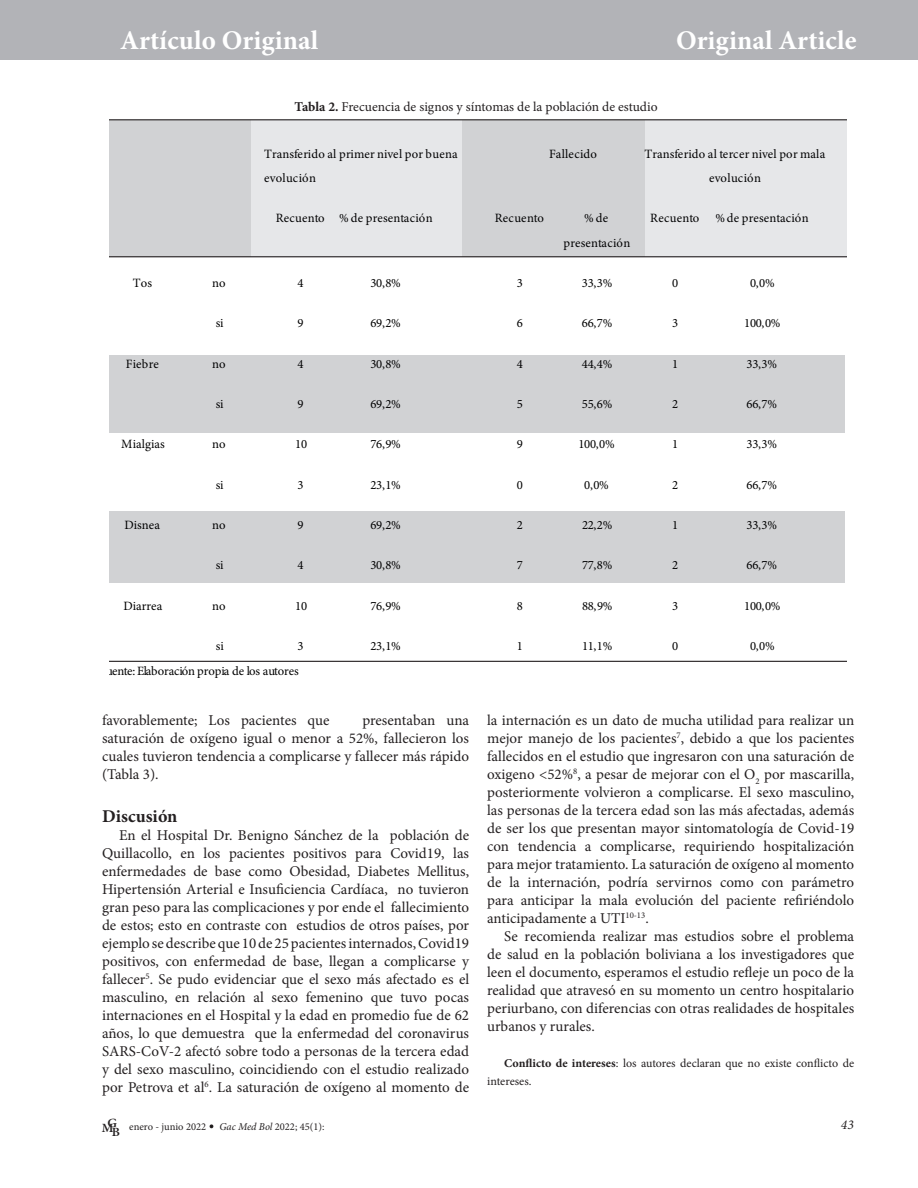
<style>
.page{position:relative;width:918px;height:1188px;background:#fff}
.page>*{position:absolute;margin:0;border:0;box-sizing:border-box;transform-origin:0 0}
.t1{font:700 27px "Minion Pro";color:#fff}
.t2{font:700 18px "Minion Pro";color:#231f20}
.t3{font:15px/18px "Minion Pro";color:#231f20;text-align:justify}
.t4{font:13.5px "Minion Pro";color:#231f20}
.t5{font:italic 13.5px "Minion Pro";color:#231f20}
.t6{font:12.75px/24.3px "Minion Pro";color:#000001;text-align:center}
.t7{font:12.75px "Minion Pro";letter-spacing:.02em;color:#000001}
.t8{font:600 12.6px "Minion Pro";color:#231f20;scale:1.05 1}
.t9{font:12px/18px "Minion Pro";color:#231f20}
.t10{font:10.5px "Minion Pro";color:#231f20}
.s1{font-weight:700}
.s2{font-weight:600;font-size:12.6px}
.s3{font-style:italic}
</style>
<div class="page">
<div style="left:0;top:0;width:918px;height:60px;background:#b2b3b7"></div>
<svg style="left:210px;top:1124px;width:3px;height:4px"></svg>
<div style="left:110px;top:120px;width:735px;height:137px;background:#d1d2d4"></div>
<div style="left:110px;top:355px;width:735px;height:78px;background:#d1d2d4"></div>
<div style="left:110px;top:512px;width:735px;height:71px;background:#d1d2d4"></div>
<div style="left:251px;top:120px;width:211px;height:137px;background:#e6e7e9"></div>
<div style="left:645px;top:120px;width:202px;height:137px;background:#e6e7e9"></div>
<hr style="left:110px;top:119px;width:737px;height:1px;background:#231f20">
<hr style="left:110px;top:256px;width:737px;height:1px;background:#231f20">
<hr style="left:110px;top:661px;width:737px;height:1px;background:#231f20">
<h1 class="t1" style="left:120px;top:21px;width:200px">Artículo Original</h1>
<h1 class="t1" style="left:676px;top:21px;width:182px">Original Article</h1>
<p class="t4" style="left:295px;top:97px;width:365px"><span class="s1">Tabla 2.</span> Frecuencia de signos y síntomas de la población de estudio</p>
<p class="t6" style="left:264px;top:142px;width:195px;text-align:left">Transferido al primer nivel por buena evolución</p>
<p class="t7" style="left:549px;top:145px;width:49px">Fallecido</p>
<p class="t6" style="left:645px;top:142px;width:182px">Transferido al tercer nivel por mala evolución</p>
<p class="t6" style="left:276px;top:206px;width:159px">Recuento % de presentación</p>
<p class="t6" style="left:495px;top:206px;width:51px">Recuento</p>
<p class="t6" style="left:564px;top:206px;width:68px">%de presentación</p>
<p class="t6" style="left:650px;top:206px;width:51px">Recuento</p>
<p class="t6" style="left:715px;top:206px;width:95px">% de presentación</p>
<p class="t6" style="left:133px;top:271px;width:21px">Tos</p>
<p class="t6" style="left:212px;top:271px;width:15px">no</p>
<p class="t6" style="left:298px;top:271px;width:8px">4</p>
<p class="t6" style="left:370px;top:271px;width:32px">30,8%</p>
<p class="t6" style="left:517px;top:271px;width:8px">3</p>
<p class="t6" style="left:582px;top:271px;width:32px">33,3%</p>
<p class="t6" style="left:672px;top:271px;width:8px">0</p>
<p class="t6" style="left:750px;top:271px;width:26px">0,0%</p>
<p class="t6" style="left:216px;top:311px;width:10px">si</p>
<p class="t6" style="left:298px;top:311px;width:8px">9</p>
<p class="t6" style="left:370px;top:311px;width:32px">69,2%</p>
<p class="t6" style="left:517px;top:311px;width:8px">6</p>
<p class="t6" style="left:582px;top:311px;width:32px">66,7%</p>
<p class="t6" style="left:672px;top:311px;width:8px">3</p>
<p class="t6" style="left:744px;top:311px;width:38px">100,0%</p>
<p class="t6" style="left:126px;top:352px;width:35px">Fiebre</p>
<p class="t6" style="left:212px;top:352px;width:15px">no</p>
<p class="t6" style="left:298px;top:352px;width:8px">4</p>
<p class="t6" style="left:370px;top:352px;width:32px">30,8%</p>
<p class="t6" style="left:517px;top:352px;width:8px">4</p>
<p class="t6" style="left:582px;top:352px;width:32px">44,4%</p>
<p class="t6" style="left:672px;top:352px;width:8px">1</p>
<p class="t6" style="left:747px;top:352px;width:32px">33,3%</p>
<p class="t6" style="left:216px;top:392px;width:10px">si</p>
<p class="t6" style="left:298px;top:392px;width:8px">9</p>
<p class="t6" style="left:370px;top:392px;width:32px">69,2%</p>
<p class="t6" style="left:517px;top:392px;width:8px">5</p>
<p class="t6" style="left:582px;top:392px;width:32px">55,6%</p>
<p class="t6" style="left:672px;top:392px;width:8px">2</p>
<p class="t6" style="left:747px;top:392px;width:32px">66,7%</p>
<p class="t6" style="left:121px;top:432px;width:45px">Mialgias</p>
<p class="t6" style="left:212px;top:432px;width:15px">no</p>
<p class="t6" style="left:295px;top:432px;width:13px">10</p>
<p class="t6" style="left:370px;top:432px;width:32px">76,9%</p>
<p class="t6" style="left:517px;top:432px;width:8px">9</p>
<p class="t6" style="left:579px;top:432px;width:38px">100,0%</p>
<p class="t6" style="left:672px;top:432px;width:8px">1</p>
<p class="t6" style="left:747px;top:432px;width:32px">33,3%</p>
<p class="t6" style="left:216px;top:473px;width:10px">si</p>
<p class="t6" style="left:298px;top:473px;width:8px">3</p>
<p class="t6" style="left:370px;top:473px;width:32px">23,1%</p>
<p class="t6" style="left:517px;top:473px;width:8px">0</p>
<p class="t6" style="left:584px;top:473px;width:26px">0,0%</p>
<p class="t6" style="left:672px;top:473px;width:8px">2</p>
<p class="t6" style="left:747px;top:473px;width:32px">66,7%</p>
<p class="t6" style="left:125px;top:513px;width:37px">Disnea</p>
<p class="t6" style="left:212px;top:513px;width:15px">no</p>
<p class="t6" style="left:298px;top:513px;width:8px">9</p>
<p class="t6" style="left:370px;top:513px;width:32px">69,2%</p>
<p class="t6" style="left:517px;top:513px;width:8px">2</p>
<p class="t6" style="left:582px;top:513px;width:32px">22,2%</p>
<p class="t6" style="left:672px;top:513px;width:8px">1</p>
<p class="t6" style="left:747px;top:513px;width:32px">33,3%</p>
<p class="t6" style="left:216px;top:553px;width:10px">si</p>
<p class="t6" style="left:298px;top:553px;width:8px">4</p>
<p class="t6" style="left:370px;top:553px;width:32px">30,8%</p>
<p class="t6" style="left:517px;top:553px;width:8px">7</p>
<p class="t6" style="left:582px;top:553px;width:32px">77,8%</p>
<p class="t6" style="left:672px;top:553px;width:8px">2</p>
<p class="t6" style="left:747px;top:553px;width:32px">66,7%</p>
<p class="t6" style="left:123px;top:594px;width:41px">Diarrea</p>
<p class="t6" style="left:212px;top:594px;width:15px">no</p>
<p class="t6" style="left:295px;top:594px;width:13px">10</p>
<p class="t6" style="left:370px;top:594px;width:32px">76,9%</p>
<p class="t6" style="left:517px;top:594px;width:8px">8</p>
<p class="t6" style="left:582px;top:594px;width:32px">88,9%</p>
<p class="t6" style="left:672px;top:594px;width:8px">3</p>
<p class="t6" style="left:744px;top:594px;width:38px">100,0%</p>
<p class="t6" style="left:216px;top:634px;width:10px">si</p>
<p class="t6" style="left:298px;top:634px;width:8px">3</p>
<p class="t6" style="left:370px;top:634px;width:32px">23,1%</p>
<p class="t6" style="left:517px;top:634px;width:8px">1</p>
<p class="t6" style="left:582px;top:634px;width:32px">11,1%</p>
<p class="t6" style="left:672px;top:634px;width:8px">0</p>
<p class="t6" style="left:750px;top:634px;width:26px">0,0%</p>
<p class="t6" style="left:99px;top:659px;width:201px">Fuente:Elaboración propia de los autores</p>
<p class="t3" style="left:102px;top:711px;width:369px;text-indent:260px">presentaban una saturación de oxígeno igual o menor a 52%, fallecieron los cuales tuvieron tendencia a complicarse y fallecer más rápido (Tabla 3).</p>
<p class="t2" style="left:102px;top:804px;width:77px">Discusión</p>
<p class="t3" style="left:102px;top:827px;width:369px;text-indent:17px">En el Hospital Dr. Benigno Sánchez de la población de Quillacollo, en los pacientes positivos para Covid19, las enfermedades de base como Obesidad, Diabetes Mellitus, Hipertensión Arterial e Insuficiencia Cardíaca, no tuvieron gran peso para las complicaciones y por ende el fallecimiento de estos; esto en contraste con estudios de otros países, por ejemplo se describe que 10 de 25 pacientes internados, Covid19 positivos, con enfermedad de base, llegan a complicarse y fallecer<sup>5</sup>. Se pudo evidenciar que el sexo más afectado es el masculino, en relación al sexo femenino que tuvo pocas internaciones en el Hospital y la edad en promedio fue de 62 años, lo que demuestra que la enfermedad del coronavirus SARS-CoV-2 afectó sobre todo a personas de la tercera edad y del sexo masculino, coincidiendo con el estudio realizado por Petrova et al<sup>6</sup>. La saturación de oxígeno al momento de</p>
<p class="t3" style="left:102px;top:711px;width:229px">favorablemente; Los pacientes que</p>
<p class="t3" style="left:487px;top:711px;width:369px">la internación es un dato de mucha utilidad para realizar un mejor manejo de los pacientes<sup>7</sup>, debido a que los pacientes fallecidos en el estudio que ingresaron con una saturación de oxigeno &lt;52%<sup>8</sup>, a pesar de mejorar con el O<sub>2</sub> por mascarilla, posteriormente volvieron a complicarse. El sexo masculino, las personas de la tercera edad son las más afectadas, además de ser los que presentan mayor sintomatología de Covid-19 con tendencia a complicarse, requiriendo hospitalización para mejor tratamiento. La saturación de oxígeno al momento de la internación, podría servirnos como con parámetro para anticipar la mala evolución del paciente refiriéndolo anticipadamente a UTI<sup>10-13</sup>.</p>
<p class="t3" style="left:487px;top:927px;width:369px;text-indent:17px">Se recomienda realizar mas estudios sobre el problema de salud en la población boliviana a los investigadores que leen el documento, esperamos el estudio refleje un poco de la realidad que atravesó en su momento un centro hospitalario periurbano, con diferencias con otras realidades de hospitales urbanos y rurales.</p>
<p class="t9" style="left:487px;top:1054px;width:369px;text-indent:17px"><span class="s1">Conflicto de intereses</span>: los autores declaran que no existe conflicto de intereses.</p>
<p class="t8" style="left:102px;top:1117px;width:16px">MG</p>
<p class="t10" style="left:112px;top:1120px;width:96px"><span class="s2">B</span> enero - junio 2022</p>
<p class="t10" style="left:219px;top:1120px;width:107px"><span class="s3">Gac Med Bol</span> 2022; 45(1):</p>
<p class="t5" style="left:841px;top:1116px;width:14px">43</p>
</div>
